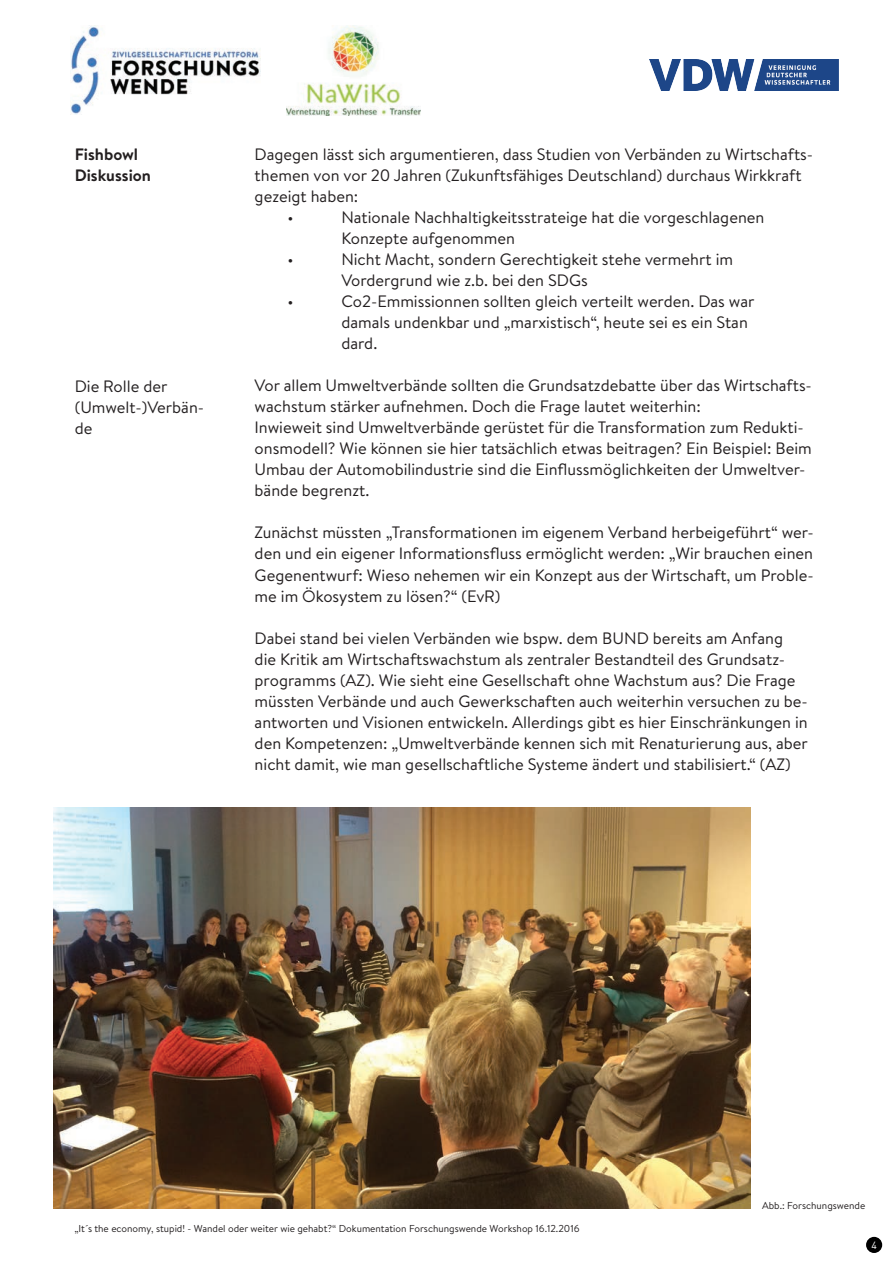
<style>
.page{position:relative;width:893px;height:1263px;background:#fff}
.page>*{position:absolute;margin:0;border:0;box-sizing:border-box;transform-origin:0 0}
.t1{font:16.5px/21px "Brandon Text";color:#231f20}
.t2{font:700 16.5px/21px "Brandon Text";color:#231f20}
.t3{font:10.5px "DIN Round Pro";color:#fff}
.t4{font:10.05px "Brandon Text";color:#231f20}
</style>
<div class="page">
<img style="left:71px;top:25px;width:189px;height:90px">
<img style="left:649px;top:60px;width:190px;height:31px">
<img style="left:286px;top:26px;width:135px;height:90px">
<img style="left:54px;top:808px;width:696px;height:401px">
<div style="left:866px;top:1237px;width:16px;height:16px;background:#000;border-radius:50%"></div>
<p class="t2" style="left:75px;top:144px;width:78px">Fishbowl<br>Diskussion</p>
<p class="t1" style="left:75px;top:375px;width:131px">Die Rolle der (Umwelt-)Verbän&shy;de</p>
<p class="t1" style="left:255px;top:144px;width:560px">Dagegen lässt sich argumentieren, dass Studien von Verbänden zu Wirtschafts-</p>
<p class="t1" style="left:255px;top:165px;width:549px">themen von vor 20 Jahren (Zukunftsfähiges Deutschland) durchaus Wirkkraft</p>
<p class="t1" style="left:255px;top:186px;width:105px">gezeigt haben:</p>
<p class="t1" style="left:287px;top:207px;width:8px">•</p>
<p class="t1" style="left:341px;top:207px;width:425px">Nationale Nachhaltigkeitsstrateige hat die vorgeschlagenen<br>Konzepte aufgenommen</p>
<p class="t1" style="left:287px;top:249px;width:8px">•</p>
<p class="t1" style="left:341px;top:249px;width:393px">Nicht Macht, sondern Gerechtigkeit stehe vermehrt im<br>Vordergrund wie z.b. bei den SDGs</p>
<p class="t1" style="left:287px;top:291px;width:8px">•</p>
<p class="t1" style="left:341px;top:291px;width:415px">Co2-Emmissionnen sollten gleich verteilt werden. Das war damals undenkbar und „marxistisch“, heute sei es ein Stan dard.</p>
<p class="t1" style="left:255px;top:375px;width:559px">Vor allem Umweltverbände sollten die Grundsatzdebatte über das Wirtschafts&shy;wachstum stärker aufnehmen. Doch die Frage lautet weiterhin:<br>Inwieweit sind Umweltverbände gerüstet für die Transformation zum Redukti&shy;onsmodell? Wie können sie hier tatsächlich etwas beitragen? Ein Beispiel: Beim Umbau der Automobilindustrie sind die Einflussmöglichkeiten der Umweltver&shy;bände begrenzt.</p>
<p class="t1" style="left:255px;top:522px;width:561px;text-align:justify">Zunächst müssten „Transformationen im eigenem Verband herbeigeführt“ wer&shy;den und ein eigener Informationsfluss ermöglicht werden: „Wir brauchen einen Gegenentwurf: Wieso nehemen wir ein Konzept aus der Wirtschaft, um Proble&shy;me im Ökosystem zu lösen?“ (EvR)</p>
<p class="t1" style="left:255px;top:627px;width:555px">Dabei stand bei vielen Verbänden wie bspw. dem BUND bereits am Anfang die Kritik am Wirtschaftswachstum als zentraler Bestandteil des Grundsatz&shy;programms (AZ). Wie sieht eine Gesellschaft ohne Wachstum aus? Die Frage müssten Verbände und auch Gewerkschaften auch weiterhin versuchen zu be&shy;antworten und Visionen entwickeln. Allerdings gibt es hier Einschränkungen in den Kompetenzen: „Umweltverbände kennen sich mit Renaturierung aus, aber nicht damit, wie man gesellschaftliche Systeme ändert und stabilisiert.“ (AZ)</p>
<p class="t4" style="left:762px;top:1198px;width:105px">Abb.: Forschungswende</p>
<p class="t4" style="left:74px;top:1221px;width:507px">„It´s the economy, stupid! - Wandel oder weiter wie gehabt?“ Dokumentation Forschungswende Workshop 16.12.2016</p>
<p class="t3" style="left:871px;top:1238px;width:7px">4</p>
</div>
